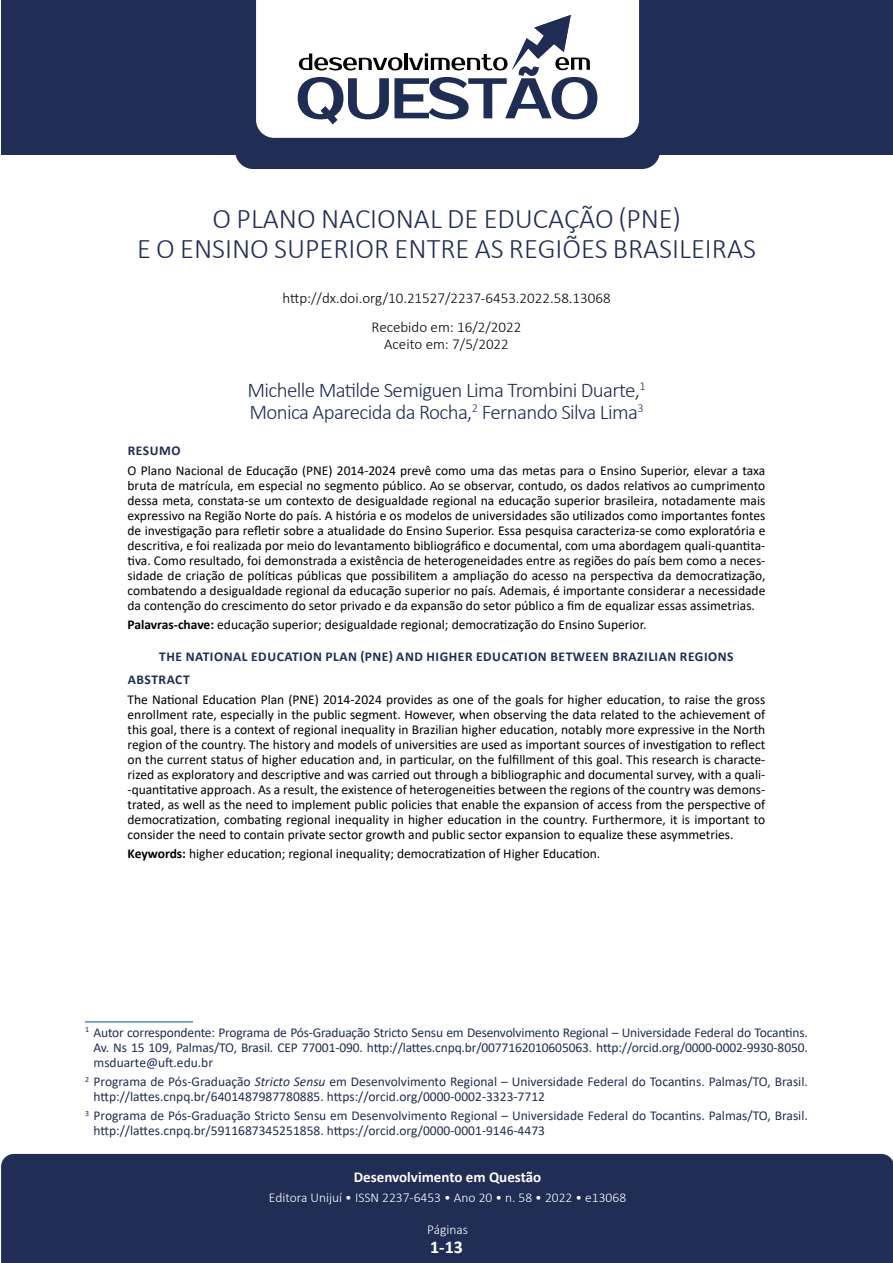
<style>
.page{position:relative;width:893px;height:1263px;background:#fff}
.page>*{position:absolute;margin:0;border:0;box-sizing:border-box;transform-origin:0 0}
.t1{font:300 28.5px/30px "Calibri";color:#202e55;text-align:center}
.t2{font:300 21px/22.5px "Calibri";letter-spacing:-.03em;color:#202e55}
.t3{font:700 18px "Calibri";color:#fff}
.t4{font:300 15px/29.2px "Calibri";color:#000;text-align:center}
.t5{font:700 15px "Calibri";color:#fff}
.t6{font:13.5px/15px "Calibri";color:#000;text-align:justify}
.t7{font:13.5px/15px "Calibri";color:#202e55}
.t8{font:700 13.5px/23.5px "Calibri";letter-spacing:.04em;color:#202e55}
.t9{font:300 13.5px "Calibri";color:#fff}
.s1{font-weight:700}
.s2{font-style:italic}
</style>
<div class="page">
<div style="left:1px;top:0;width:892px;height:154px;background:#202e55"></div>
<div style="left:235px;top:0;width:425px;height:169px;background:#202e55;border-radius:18px"></div>
<div style="left:256px;top:0;width:383px;height:138px;background:#fff"></div>
<svg style="left:298px;top:15px;width:299px;height:109px"></svg>
<div style="left:1px;top:1154px;width:892px;height:109px;background:#202e55"></div>
<hr style="left:85px;top:1021px;width:108px;height:1px;background:#004f9f">
<h1 class="t1" style="left:137px;top:203px;width:620px">O PLANO NACIONAL DE EDUCAÇÃO (PNE)<br>E O ENSINO SUPERIOR ENTRE AS REGIÕES BRASILEIRAS</h1>
<p class="t4" style="left:282px;top:283px;width:330px">http://dx.doi.org/10.21527/2237-6453.2022.58.13068<br>Recebido em: 16/2/2022</p>
<p class="t4" style="left:384px;top:329px;width:126px">Aceito em: 7/5/2022</p>
<h2 class="t2" style="left:247px;top:378px;width:400px">Michelle Matilde Semiguen Lima Trombini Duarte,<sup>1<br></sup>Monica Aparecida da Rocha,<sup>2</sup> Fernando Silva Lima<sup>3</sup></h2>
<p class="t8" style="left:128px;top:439px;width:54px">RESUMO</p>
<p class="t6" style="left:128px;top:462px;width:639px">O Plano Nacional de Educação (PNE) 2014-2024 prevê como uma das metas para o Ensino Superior, elevar a taxa bruta de matrícula, em especial no segmento público. Ao se observar, contudo, os dados relativos ao cumprimento dessa meta, constata-se um contexto de desigualdade regional na educação superior brasileira, notadamente mais expressivo na Região Norte do país. A história e os modelos de universidades são utilizados como importantes fontes de investigação para refletir sobre a atualidade do Ensino Superior. Essa pesquisa caracteriza-se como exploratória e descritiva, e foi realizada por meio do levantamento bibliográfico e documental, com uma abordagem quali-quantita&shy;tiva. Como resultado, foi demonstrada a existência de heterogeneidades entre as regiões do país bem como a neces&shy;sidade de criação de políticas públicas que possibilitem a ampliação do acesso na perspectiva da democratização, combatendo a desigualdade regional da educação superior no país. Ademais, é importante considerar a necessidade da contenção do crescimento do setor privado e da expansão do setor público a fim de equalizar essas assimetrias.</p>
<p class="t6" style="left:128px;top:617px;width:520px"><span class="s1">Palavras-chave:</span> educação superior; desigualdade regional; democratização do Ensino Superior.</p>
<p class="t8" style="left:128px;top:644px;width:607px;text-indent:31px">THE NATIONAL EDUCATION PLAN (PNE) AND HIGHER EDUCATION BETWEEN BRAZILIAN REGIONS<br>ABSTRACT</p>
<p class="t6" style="left:128px;top:691px;width:639px">The National Education Plan (PNE) 2014-2024 provides as one of the goals for higher education, to raise the gross enrollment rate, especially in the public segment. However, when observing the data related to the achievement of this goal, there is a context of regional inequality in Brazilian higher education, notably more expressive in the North region of the country. The history and models of universities are used as important sources of investigation to reflect on the current status of higher education and, in particular, on the fulfillment of this goal. This research is characte&shy;rized as exploratory and descriptive and was carried out through a bibliographic and documental survey, with a quali--quantitative approach. As a result, the existence of heterogeneities between the regions of the country was demons&shy;trated, as well as the need to implement public policies that enable the expansion of access from the perspective of democratization, combating regional inequality in higher education in the country. Furthermore, it is important to consider the need to contain private sector growth and public sector expansion to equalize these asymmetries.</p>
<p class="t6" style="left:128px;top:846px;width:474px"><span class="s1">Keywords:</span> higher education; regional inequality; democratization of Higher Education.</p>
<p class="t7" style="left:94px;top:1024px;width:716px;text-align:justify;text-indent:-8px"><sup>1</sup> Autor correspondente: Programa de Pós-Graduação Stricto Sensu em Desenvolvimento Regional – Universidade Federal do Tocantins.<br>Av. Ns 15 109, Palmas/TO, Brasil. CEP 77001-090. http://lattes.cnpq.br/0077162010605063. http://orcid.org/0000-0002-9930-8050. msduarte@uft.edu.br</p>
<p class="t7" style="left:94px;top:1074px;width:716px;text-indent:-8px"><sup>2</sup> Programa de Pós-Graduação <span class="s2">Stricto Sensu</span> em Desenvolvimento Regional – Universidade Federal do Tocantins. Palmas/TO, Brasil. http://lattes.cnpq.br/6401487987780885. https://orcid.org/0000-0002-3323-7712</p>
<p class="t7" style="left:94px;top:1108px;width:716px;text-indent:-8px"><sup>3</sup> Programa de Pós-Graduação Stricto Sensu em Desenvolvimento Regional – Universidade Federal do Tocantins. Palmas/TO, Brasil. http://lattes.cnpq.br/5911687345251858. https://orcid.org/0000-0001-9146-4473</p>
<p class="t5" style="left:354px;top:1167px;width:189px">Desenvolvimento em Questão</p>
<p class="t9" style="left:269px;top:1189px;width:359px">Editora Unijuí • ISSN 2237-6453 • Ano 20 • n. 58 • 2022 • e13068</p>
<h3 class="t3" style="left:430px;top:1234px;width:34px">1-13</h3>
</div>
